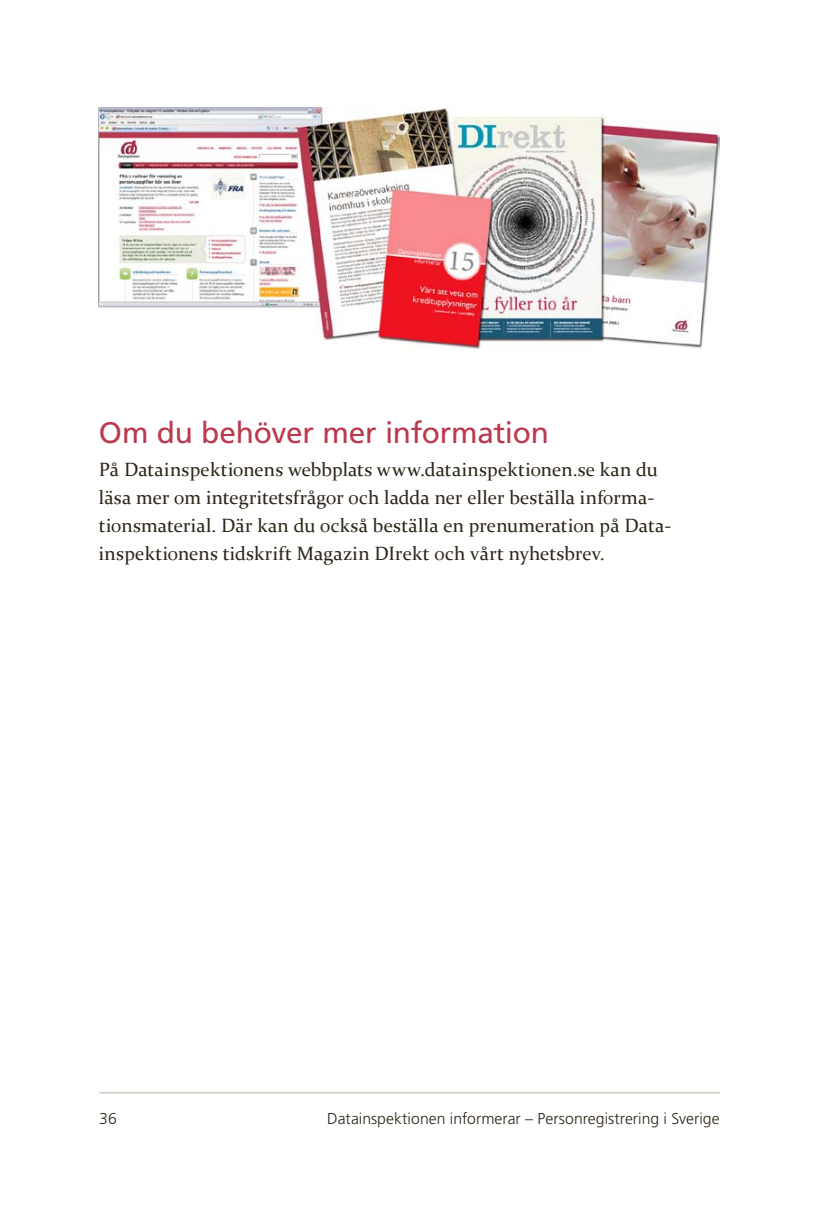
<style>
.page{position:relative;width:819px;height:1216px;background:#fff}
.page>*{position:absolute;margin:0;border:0;box-sizing:border-box;transform-origin:0 0}
.t1{font:29.75px "Frutiger";letter-spacing:-.01em;color:#bb394e}
.t2{font:19.25px/28px "Constantia";letter-spacing:.01em;color:#2d2519}
.t3{font:300 15.75px "Frutiger";letter-spacing:.005em;color:#2d2519}
</style>
<div class="page">
<hr style="left:99px;top:1091px;width:620px;height:2px;background:#d0d0c4">
<img style="left:99px;top:108px;width:620px;height:242px">
<h1 class="t1" style="left:99px;top:415px;width:451px">Om du behöver mer information</h1>
<p class="t2" style="left:99px;top:455px;width:574px">På Datainspektionens webbplats www.datainspektionen.se kan du läsa mer om integritetsfrågor och ladda ner eller beställa informa&shy;tionsmaterial. Där kan du också beställa en prenumeration på Data&shy;inspektionens tidskrift Magazin DIrekt och vårt nyhetsbrev.</p>
<p class="t3" style="left:99px;top:1109px;width:19px">36</p>
<p class="t3" style="left:327px;top:1109px;width:394px">Datainspektionen informerar – Personregistrering i Sverige</p>
</div>
